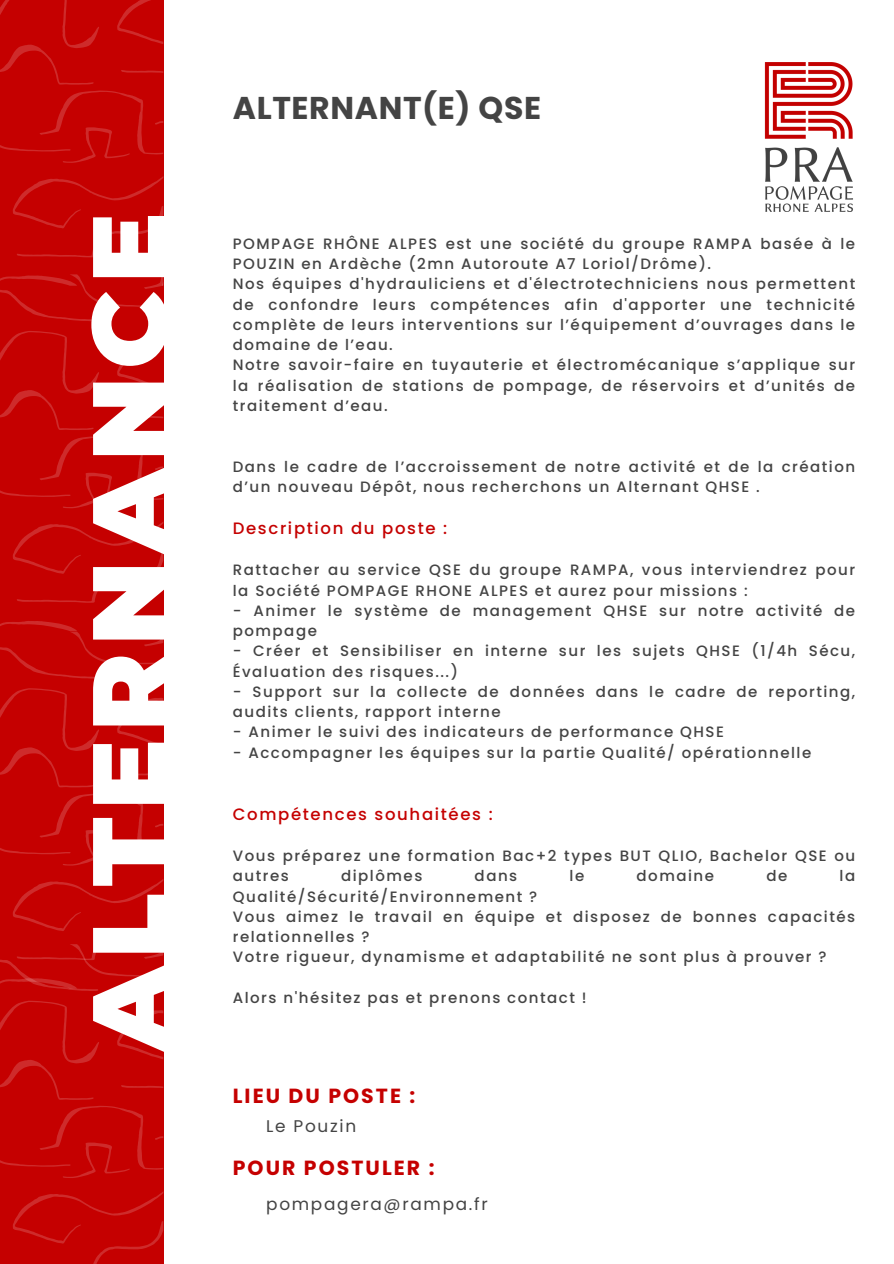
<style>
.page{position:relative;width:894px;height:1264px;background:#fff}
.page>*{position:absolute;margin:0;border:0;box-sizing:border-box;transform-origin:0 0}
.t1{font:900 105px "Montserrat";letter-spacing:.075em;color:#fff}
.t2{font:700 31.5px "Poppins";letter-spacing:.02em;color:#444}
.t3{font:700 20.4px "Poppins";letter-spacing:.1em;color:#c50000}
.t4{font:16.95px "Poppins";letter-spacing:.1em;color:#444}
.t5{font:500 16.5px "Poppins";letter-spacing:.1em;color:#c50000}
.t6{font:500 15px/20.2px "Poppins";letter-spacing:.1em;color:#444}
</style>
<div class="page">
<img style="left:764px;top:63px;width:89px;height:148px">
<div style="left:0;top:0;width:164px;height:1263px;background:#c50000"></div>
<svg style="left:13px;top:176px;width:150px;height:81px"></svg>
<svg style="left:0;top:0;width:163px;height:163px"></svg>
<svg style="left:0;top:331px;width:99px;height:99px"></svg>
<svg style="left:117px;top:340px;width:46px;height:49px"></svg>
<svg style="left:121px;top:415px;width:42px;height:3px"></svg>
<svg style="left:0;top:274px;width:163px;height:47px"></svg>
<svg style="left:13px;top:522px;width:150px;height:81px"></svg>
<svg style="left:0;top:436px;width:163px;height:72px"></svg>
<svg style="left:0;top:688px;width:99px;height:99px"></svg>
<svg style="left:117px;top:698px;width:46px;height:49px"></svg>
<svg style="left:121px;top:773px;width:42px;height:2px"></svg>
<svg style="left:0;top:621px;width:163px;height:57px"></svg>
<svg style="left:0;top:793px;width:163px;height:72px"></svg>
<svg style="left:0;top:879px;width:163px;height:384px"></svg>
<p class="t1" style="left:65px;top:1154px;width:1047px;rotate:-90deg">APPR NTISSAGE</p>
<p class="t1" style="left:65px;top:1051px;width:840px;rotate:-90deg">ALTERNANCE</p>
<p class="t2" style="left:233px;top:86px;width:310px">ALTERNANT(E) QSE</p>
<p class="t6" style="left:233px;top:233px;width:623px">POMPAGE RHÔNE ALPES est une société du groupe RAMPA basée à le<br>POUZIN en Ardèche (2mn Autoroute A7 Loriol/Drôme).</p>
<p class="t6" style="left:233px;top:274px;width:623px;text-align:justify">Nos équipes d'hydrauliciens et d'électrotechniciens nous permettent de confondre leurs compétences afin d'apporter une technicité complète de leurs interventions sur l’équipement d’ouvrages dans le domaine de l’eau.</p>
<p class="t6" style="left:233px;top:355px;width:623px;text-align:justify">Notre savoir-faire en tuyauterie et électromécanique s’applique sur la réalisation de stations de pompage, de réservoirs et d’unités de traitement d’eau.</p>
<p class="t6" style="left:233px;top:456px;width:623px">Dans le cadre de l’accroissement de notre activité et de la création d’un nouveau Dépôt, nous recherchons un Alternant QHSE .</p>
<p class="t5" style="left:233px;top:516px;width:216px">Description du poste :</p>
<p class="t6" style="left:233px;top:560px;width:623px">Rattacher au service QSE du groupe RAMPA, vous interviendrez pour la Société POMPAGE RHONE ALPES et aurez pour missions :</p>
<h1 class="t6" style="left:233px;top:600px;width:623px">- Animer le système de management QHSE sur notre activité de pompage</h1>
<h1 class="t6" style="left:233px;top:641px;width:623px">- Créer et Sensibiliser en interne sur les sujets QHSE (1/4h Sécu,<br>Évaluation des risques...)</h1>
<p class="t6" style="left:233px;top:681px;width:623px">- Support sur la collecte de données dans le cadre de reporting, audits clients, rapport interne</p>
<p class="t6" style="left:233px;top:722px;width:492px">- Animer le suivi des indicateurs de performance QHSE</p>
<p class="t6" style="left:233px;top:742px;width:580px">- Accompagner les équipes sur la partie Qualité/ opérationnelle</p>
<p class="t5" style="left:233px;top:802px;width:261px">Compétences souhaitées :</p>
<p class="t6" style="left:233px;top:845px;width:623px">Vous préparez une formation Bac+2 types BUT QLIO, Bachelor QSE ou autres</p>
<p class="t6" style="left:341px;top:866px;width:83px">diplômes</p>
<p class="t6" style="left:474px;top:866px;width:44px">dans</p>
<p class="t6" style="left:569px;top:866px;width:16px">le</p>
<p class="t6" style="left:636px;top:866px;width:79px">domaine</p>
<p class="t6" style="left:766px;top:866px;width:22px">de</p>
<p class="t6" style="left:839px;top:866px;width:17px">la</p>
<p class="t6" style="left:233px;top:886px;width:306px">Qualité/Sécurité/Environnement ?</p>
<p class="t6" style="left:233px;top:906px;width:623px">Vous aimez le travail en équipe et disposez de bonnes capacités relationnelles ?</p>
<h4 class="t6" style="left:233px;top:947px;width:595px">Votre rigueur, dynamisme et adaptabilité ne sont plus à prouver ?</h4>
<p class="t6" style="left:233px;top:987px;width:355px">Alors n'hésitez pas et prenons contact !</p>
<p class="t3" style="left:233px;top:1081px;width:184px">LIEU DU POSTE :</p>
<p class="t4" style="left:266px;top:1114px;width:91px">Le Pouzin</p>
<p class="t3" style="left:233px;top:1153px;width:203px">POUR POSTULER :</p>
<p class="t4" style="left:266px;top:1191px;width:223px">pompagera@rampa.fr</p>
</div>
